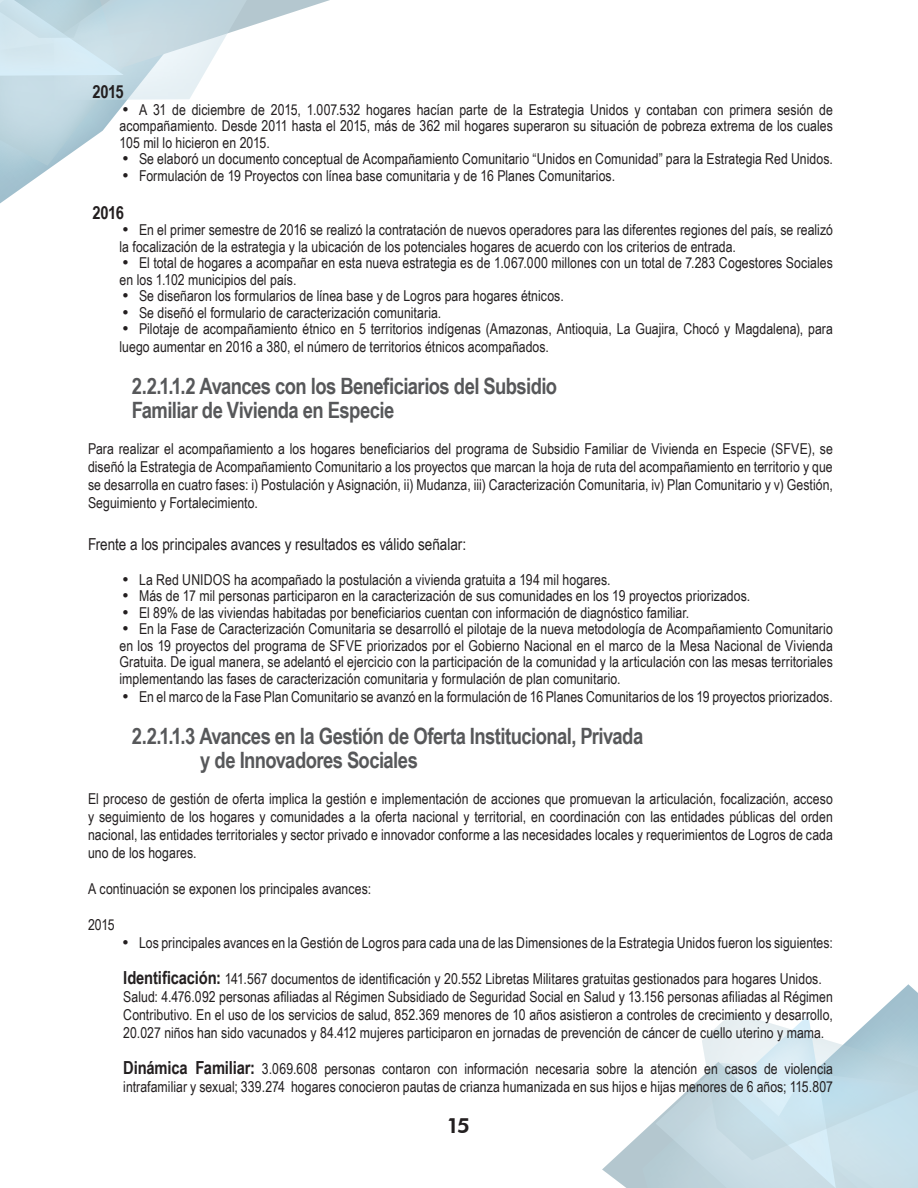
<style>
.page{position:relative;width:918px;height:1188px;background:#fff}
.page>*{position:absolute;margin:0;border:0;box-sizing:border-box;transform-origin:0 0}
.t1{font:700 22.5px/24px "Arial Narrow";letter-spacing:-.025em;color:#57585a}
.t2{font:800 21px "Futura BT";color:#231f20}
.t3{font:700 18px "Arial Narrow";letter-spacing:-.03em;color:#231f20}
.t4{font:16.5px "Arial Narrow";color:#231f20}
.t5{font:15px/18px "Arial Narrow";letter-spacing:.005em;color:#231f20}
.s1{font-family:"Futura BT"}
.s2{font-weight:700;font-size:18px}
</style>
<div class="page">
<svg style="left:0;top:0;width:330px;height:203px"></svg>
<svg style="left:602px;top:984px;width:316px;height:204px"></svg>
<p class="t3" style="left:93px;top:78px;width:33px">2015</p>
<p class="t5" style="left:120px;top:101px;width:715px;line-height:16.5px;text-align:justify"><span class="s1">•</span> A 31 de diciembre de 2015, 1.007.532 hogares hacían parte de la Estrategia Unidos y contaban con primera sesión de acompañamiento. Desde 2011 hasta el 2015, más de 362 mil hogares superaron su situación de pobreza extrema de los cuales 105 mil lo hicieron en 2015.</p>
<p class="t5" style="left:121px;top:149px;width:713px"><span class="s1">•</span> Se elaboró un documento conceptual de Acompañamiento Comunitario “Unidos en Comunidad” para la Estrategia Red Unidos.</p>
<p class="t5" style="left:121px;top:166px;width:496px"><span class="s1">•</span> Formulación de 19 Proyectos con línea base comunitaria y de 16 Planes Comunitarios.</p>
<p class="t3" style="left:93px;top:199px;width:33px">2016</p>
<p class="t5" style="left:120px;top:221px;width:715px;line-height:16.5px"><span class="s1">•</span> En el primer semestre de 2016 se realizó la contratación de nuevos operadores para las diferentes regiones del país, se realizó la focalización de la estrategia y la ubicación de los potenciales hogares de acuerdo con los criterios de entrada.</p>
<p class="t5" style="left:120px;top:254px;width:715px;line-height:16.5px"><span class="s1">•</span> El total de hogares a acompañar en esta nueva estrategia es de 1.067.000 millones con un total de 7.283 Cogestores Sociales en los 1.102 municipios del país.</p>
<p class="t5" style="left:121px;top:286px;width:444px"><span class="s1">•</span> Se diseñaron los formularios de línea base y de Logros para hogares étnicos.</p>
<p class="t5" style="left:121px;top:303px;width:322px"><span class="s1">•</span> Se diseñó el formulario de caracterización comunitaria.</p>
<p class="t5" style="left:120px;top:319px;width:715px"><span class="s1">•</span> Pilotaje de acompañamiento étnico en 5 territorios indígenas (Amazonas, Antioquia, La Guajira, Chocó y Magdalena), para luego aumentar en 2016 a 380, el número de territorios étnicos acompañados.</p>
<h1 class="t1" style="left:132px;top:373px;width:427px">2.2.1.1.2 Avances con los Beneficiarios del Subsidio<br>Familiar de Vivienda en Especie</h1>
<p class="t5" style="left:88px;top:439px;width:746px;text-align:justify">Para realizar el acompañamiento a los hogares beneficiarios del programa de Subsidio Familiar de Vivienda en Especie (SFVE), se diseñó la Estrategia de Acompañamiento Comunitario a los proyectos que marcan la hoja de ruta del acompañamiento en territorio y que se desarrolla en cuatro fases: i) Postulación y Asignación, ii) Mudanza, iii) Caracterización Comunitaria, iv) Plan Comunitario y v) Gestión, Seguimiento y Fortalecimiento.</p>
<p class="t4" style="left:88px;top:532px;width:380px">Frente a los principales avances y resultados es válido señalar:</p>
<p class="t5" style="left:121px;top:570px;width:491px"><span class="s1">•</span> La Red UNIDOS ha acompañado la postulación a vivienda gratuita a 194 mil hogares.</p>
<p class="t5" style="left:121px;top:586px;width:631px"><span class="s1">•</span> Más de 17 mil personas participaron en la caracterización de sus comunidades en los 19 proyectos priorizados.</p>
<p class="t5" style="left:121px;top:603px;width:570px"><span class="s1">•</span> El 89% de las viviendas habitadas por beneficiarios cuentan con información de diagnóstico familiar.</p>
<p class="t5" style="left:120px;top:620px;width:715px;line-height:16.5px;text-align:justify"><span class="s1">•</span> En la Fase de Caracterización Comunitaria se desarrolló el pilotaje de la nueva metodología de Acompañamiento Comunitario en los 19 proyectos del programa de SFVE priorizados por el Gobierno Nacional en el marco de la Mesa Nacional de Vivienda Gratuita. De igual manera, se adelantó el ejercicio con la participación de la comunidad y la articulación con las mesas territoriales implementando las fases de caracterización comunitaria y formulación de plan comunitario.</p>
<p class="t5" style="left:121px;top:687px;width:713px"><span class="s1">•</span> En el marco de la Fase Plan Comunitario se avanzó en la formulación de 16 Planes Comunitarios de los 19 proyectos priorizados.</p>
<h1 class="t1" style="left:200px;top:723px;width:445px;text-indent:-69px">2.2.1.1.3 Avances en la Gestión de Oferta Institucional, Privada y de Innovadores Sociales</h1>
<p class="t5" style="left:88px;top:789px;width:746px;text-align:justify">El proceso de gestión de oferta implica la gestión e implementación de acciones que promuevan la articulación, focalización, acceso y seguimiento de los hogares y comunidades a la oferta nacional y territorial, en coordinación con las entidades públicas del orden nacional, las entidades territoriales y sector privado e innovador conforme a las necesidades locales y requerimientos de Logros de cada uno de los hogares.</p>
<p class="t5" style="left:88px;top:879px;width:285px">A continuación se exponen los principales avances:</p>
<p class="t5" style="left:88px;top:915px;width:28px">2015</p>
<p class="t5" style="left:121px;top:933px;width:713px"><span class="s1">•</span> Los principales avances en la Gestión de Logros para cada una de las Dimensiones de la Estrategia Unidos fueron los siguientes:</p>
<p class="t5" style="left:123px;top:969px;width:711px"><span class="s2">Identificación:</span> 141.567 documentos de identificación y 20.552 Libretas Militares gratuitas gestionados para hogares Unidos.<br>Salud: 4.476.092 personas afiliadas al Régimen Subsidiado de Seguridad Social en Salud y 13.156 personas afiliadas al Régimen Contributivo. En el uso de los servicios de salud, 852.369 menores de 10 años asistieron a controles de crecimiento y desarrollo, 20.027 niños han sido vacunados y 84.412 mujeres participaron en jornadas de prevención de cáncer de cuello uterino y mama.</p>
<p class="t5" style="left:123px;top:1059px;width:711px"><span class="s2">Dinámica Familiar:</span> 3.069.608 personas contaron con información necesaria sobre la atención en casos de violencia intrafamiliar y sexual; 339.274 hogares conocieron pautas de crianza humanizada en sus hijos e hijas menores de 6 años; 115.807</p>
<h2 class="t2" style="left:447px;top:1113px;width:25px">15</h2>
</div>
